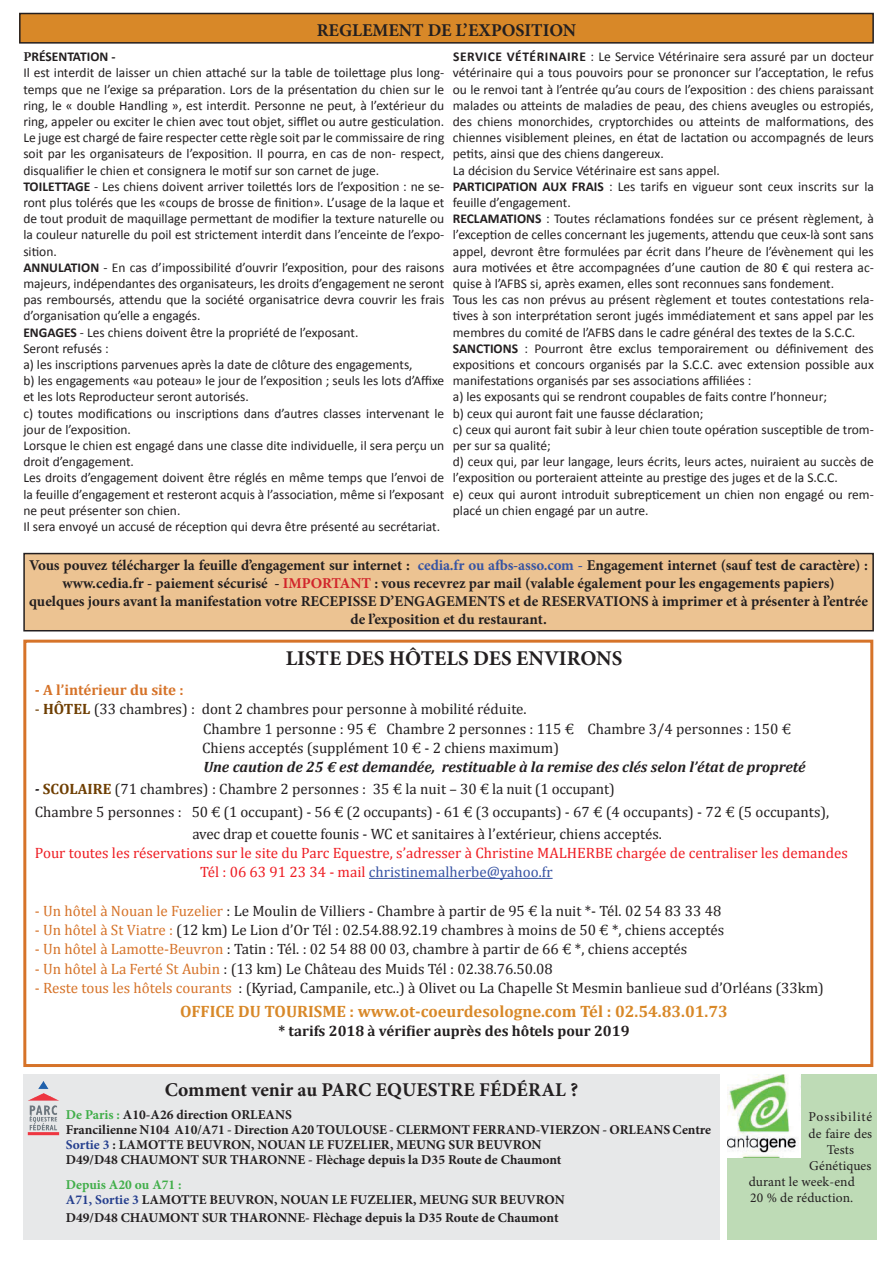
<style>
.page{position:relative;width:893px;height:1263px;background:#fff}
.page>*{position:absolute;margin:0;border:0;box-sizing:border-box;transform-origin:0 0}
.t1{font:700 21px "Minion Pro";color:#231f20}
.t2{font:700 19.5px "Minion Pro";color:#231f20}
.t3{font:700 18px "Minion Pro";color:#231f20}
.t4{font:700 16.5px "Cambria";color:#d88828}
.t5{font:15px/19.2px "Cambria";color:#231f20}
.t6{font:700 15px/18px "Minion Pro";letter-spacing:-.005em;color:#231f20;text-align:center}
.t7{font:15px/19.2px "Cambria";color:#ee1d23}
.t8{font:italic 700 15px "Cambria";color:#231f20}
.t9{font:700 15px "Cambria";color:#231f20}
.t10{font:700 15px "Cambria";color:#d67329}
.t11{font:13.5px/16.2px "Calibri";color:#231f20}
.t12{font:700 13.5px/15px "Minion Pro";color:#231f20}
.t13{font:13.5px "Minion Pro";letter-spacing:.01em;color:#231f20}
.t14{font:13.5px "Minion Pro";letter-spacing:.065em;color:#231f20}
.s1{font-family:"Minion Pro";font-weight:700}
.s2{font-weight:700}
.s3{color:#3653a3}
.s4{color:#d1232a}
.s5{color:#6e3e02}
.s6{font-weight:700;color:#6e3e02}
.s7{font-weight:700;font-style:italic}
.s8{color:#d67329}
.s9{color:#40ae49}
.s10{color:#253f8e}
</style>
<div class="page">
<div style="left:20px;top:14px;width:853px;height:29px;background:#d88828"></div>
<div style="left:19px;top:13px;width:855px;height:31px;border:2px solid #231f20"></div>
<div style="left:23px;top:640px;width:850px;height:427px;border:3px solid #d67329"></div>
<hr style="left:369px;top:878px;width:184px;height:1px;background:#3653a3">
<div style="left:23px;top:1074px;width:697px;height:166px;background:#e7e8e9"></div>
<img style="left:27px;top:1081px;width:32px;height:55px">
<div style="left:24px;top:554px;width:849px;height:77px;background:#ecc392"></div>
<div style="left:23px;top:553px;width:851px;height:78px;border:2px solid #231f20"></div>
<div style="left:727px;top:1074px;width:149px;height:166px;background:#bedbb6"></div>
<img style="left:727px;top:1075px;width:73px;height:82px">
<h3 class="t3" style="left:317px;top:18px;width:261px">REGLEMENT DE L’EXPOSITION</h3>
<p class="t11" style="left:23px;top:49px;width:423px"><span class="s1">P</span><span class="s2">RÉSENTATION -<br></span>Il est interdit de laisser un chien attaché sur la table de toilettage plus long&shy;temps que ne l’exige sa préparation. Lors de la présentation du chien sur le ring, le « double Handling », est interdit. Personne ne peut, à l’extérieur du ring, appeler ou exciter le chien avec tout objet, sifflet ou autre gesticulation.<br>Le juge est chargé de faire respecter cette règle soit par le commissaire de ring soit par les organisateurs de l’exposition. Il pourra, en cas de non- respect, disqualifier le chien et consignera le motif sur son carnet de juge.<br><span class="s2">TOILETTAGE</span> - Les chiens doivent arriver toilettés lors de l’exposition : ne se&shy;ront plus tolérés que les «coups de brosse de finition». L’usage de la laque et de tout produit de maquillage permettant de modifier la texture naturelle ou la couleur naturelle du poil est strictement interdit dans l’enceinte de l’expo&shy;sition.<br><span class="s2">ANNULATION</span> - En cas d’impossibilité d’ouvrir l’exposition, pour des raisons majeurs, indépendantes des organisateurs, les droits d’engagement ne seront pas remboursés, attendu que la société organisatrice devra couvrir les frais d’organisation qu’elle a engagés.<br><span class="s2">ENGAGES</span> - Les chiens doivent être la propriété de l’exposant.<br>Seront refusés :<br>a) les inscriptions parvenues après la date de clôture des engagements,<br>b) les engagements «au poteau» le jour de l’exposition ; seuls les lots d’Affixe et les lots Reproducteur seront autorisés.<br>c) toutes modifications ou inscriptions dans d’autres classes intervenant le jour de l’exposition.<br>Lorsque le chien est engagé dans une classe dite individuelle, il sera perçu un droit d’engagement.<br>Les droits d’engagement doivent être réglés en même temps que l’envoi de la feuille d’engagement et resteront acquis à l’association, même si l’exposant ne peut présenter son chien.<br>Il sera envoyé un accusé de réception qui devra être présenté au secrétariat.</p>
<p class="t11" style="left:453px;top:49px;width:423px"><span class="s2">SERVICE VÉTÉRINAIRE</span> : Le Service Vétérinaire sera assuré par un docteur vétérinaire qui a tous pouvoirs pour se prononcer sur l’acceptation, le refus ou le renvoi tant à l’entrée qu’au cours de l’exposition : des chiens paraissant malades ou atteints de maladies de peau, des chiens aveugles ou estropiés, des chiens monorchides, cryptorchides ou atteints de malformations, des chiennes visiblement pleines, en état de lactation ou accompagnés de leurs petits, ainsi que des chiens dangereux.<br>La décision du Service Vétérinaire est sans appel.<br><span class="s2">PARTICIPATION AUX FRAIS</span> : Les tarifs en vigueur sont ceux inscrits sur la feuille d’engagement.<br><span class="s2">RECLAMATIONS</span> : Toutes réclamations fondées sur ce présent règlement, à l’exception de celles concernant les jugements, attendu que ceux-là sont sans appel, devront être formulées par écrit dans l’heure de l’évènement qui les aura motivées et être accompagnées d’une caution de 80 € qui restera ac&shy;quise à l’AFBS si, après examen, elles sont reconnues sans fondement.<br>Tous les cas non prévus au présent règlement et toutes contestations rela&shy;tives à son interprétation seront jugés immédiatement et sans appel par les membres du comité de l’AFBS dans le cadre général des textes de la S.C.C.<br><span class="s2">SANCTIONS</span> : Pourront être exclus temporairement ou définivement des expositions et concours organisés par la S.C.C. avec extension possible aux manifestations organisés par ses associations affiliées :<br>a) les exposants qui se rendront coupables de faits contre l’honneur;<br>b) ceux qui auront fait une fausse déclaration;<br>c) ceux qui auront fait subir à leur chien toute opération susceptible de trom&shy;per sur sa qualité;<br>d) ceux qui, par leur langage, leurs écrits, leurs actes, nuiraient au succès de l’exposition ou porteraient atteinte au prestige des juges et de la S.C.C.<br>e) ceux qui auront introduit subrepticement un chien non engagé ou rem&shy;placé un chien engagé par un autre.</p>
<p class="t6" style="left:29px;top:556px;width:840px">Vous pouvez télécharger la feuille d’engagement sur internet : <span class="s3">cedia.fr ou afbs-asso.com -</span> Engagement internet (sauf test de caractère) : www.cedia.fr - paiement sécurisé - <span class="s4">IMPORTANT</span> : vous recevrez par mail (valable également pour les engagements papiers)<br>quelques jours avant la manifestation votre RECEPISSE D’ENGAGEMENTS et de RESERVATIONS à imprimer et à présenter à l’entrée de l’exposition et du restaurant.</p>
<h1 class="t1" style="left:286px;top:644px;width:338px">LISTE DES HÔTELS DES ENVIRONS</h1>
<p class="t10" style="left:35px;top:679px;width:150px">- A l’intérieur du site :</p>
<p class="t5" style="left:202px;top:700px;width:590px;text-indent:-167px"><span class="s5">-</span> <span class="s6">HÔTEL</span> (33 chambres) : dont 2 chambres pour personne à mobilité réduite.<br>Chambre 1 personne : 95 € Chambre 2 personnes : 115 € Chambre 3/4 personnes : 150 €<br>Chiens acceptés (supplément 10 € - 2 chiens maximum)</p>
<p class="t8" style="left:203px;top:756px;width:604px">Une caution de 25 € est demandée, restituable à la remise des clés selon l’état de propreté</p>
<p class="t5" style="left:35px;top:780px;width:581px"><span class="s7">-</span> <span class="s6">SCOLAIRE</span> (71 chambres) : Chambre 2 personnes : 35 € la nuit – 30 € la nuit (1 occupant)</p>
<p class="t5" style="left:35px;top:802px;width:796px">Chambre 5 personnes : 50 € (1 occupant) - 56 € (2 occupants) - 61 € (3 occupants) - 67 € (4 occupants) - 72 € (5 occupants),</p>
<p class="t5" style="left:192px;top:824px;width:471px">avec drap et couette founis - WC et sanitaires à l’extérieur, chiens acceptés.</p>
<p class="t7" style="left:200px;top:843px;width:649px;text-indent:-165px">Pour toutes les réservations sur le site du Parc Equestre, s’adresser à Christine MALHERBE chargée de centraliser les demandes<br>Tél : 06 63 91 23 34 - mail <span class="s3">christinemalherbe@yahoo.fr</span></p>
<p class="t5" style="left:35px;top:901px;width:688px"><span class="s8">- Un hôtel à Nouan le Fuzelier</span> : Le Moulin de Villiers - Chambre à partir de 95 € la nuit *- Tél. 02 54 83 33 48</p>
<p class="t5" style="left:35px;top:920px;width:691px"><span class="s8">- Un hôtel à St Viatre :</span> (12 km) Le Lion d’Or Tél : 02.54.88.92.19 chambres à moins de 50 € *, chiens acceptés</p>
<p class="t5" style="left:35px;top:940px;width:654px"><span class="s8">- Un hôtel à Lamotte-Beuvron</span> : Tatin : Tél. : 02 54 88 00 03, chambre à partir de 66 € *, chiens acceptés</p>
<p class="t5" style="left:35px;top:959px;width:520px"><span class="s8">- Un hôtel à La Ferté St Aubin</span> : (13 km) Le Château des Muids Tél : 02.38.76.50.08</p>
<p class="t5" style="left:35px;top:978px;width:791px"><span class="s8">- Reste tous les hôtels courants</span> : (Kyriad, Campanile, etc..) à Olivet ou La Chapelle St Mesmin banlieue sud d’Orléans (33km)</p>
<p class="t4" style="left:180px;top:999px;width:549px">OFFICE DU TOURISME : www.ot-coeurdesologne.com Tél : 02.54.83.01.73</p>
<p class="t9" style="left:278px;top:1020px;width:353px">* tarifs 2018 à vérifier auprès des hôtels pour 2019</p>
<h2 class="t2" style="left:165px;top:1076px;width:415px">Comment venir au PARC EQUESTRE FÉDÉRAL ?</h2>
<p class="t12" style="left:66px;top:1107px;width:647px"><span class="s9">De Paris :</span> A10-A26 direction ORLEANS<br>Francilienne N104 A10/A71 - Direction A20 TOULOUSE - CLERMONT FERRAND-VIERZON - ORLEANS Centre <span class="s10">Sortie 3</span> : LAMOTTE BEUVRON, NOUAN LE FUZELIER, MEUNG SUR BEUVRON<br>D49/D48 CHAUMONT SUR THARONNE - Flèchage depuis la D35 Route de Chaumont</p>
<p class="t12" style="left:66px;top:1177px;width:500px"><span class="s9">Depuis A20 ou A71 :<br></span><span class="s10">A71, Sortie 3</span> LAMOTTE BEUVRON, NOUAN LE FUZELIER, MEUNG SUR BEUVRON</p>
<p class="t12" style="left:66px;top:1210px;width:494px">D49/D48 CHAUMONT SUR THARONNE- Flèchage depuis la D35 Route de Chaumont</p>
<p class="t14" style="left:808px;top:1108px;width:65px">Possibilité</p>
<p class="t13" style="left:808px;top:1124px;width:65px">de faire des</p>
<p class="t13" style="left:827px;top:1140px;width:29px">Tests</p>
<p class="t13" style="left:809px;top:1156px;width:64px">Génétiques</p>
<p class="t13" style="left:749px;top:1173px;width:108px">durant le week-end</p>
<p class="t13" style="left:750px;top:1189px;width:105px">20 % de réduction.</p>
</div>
